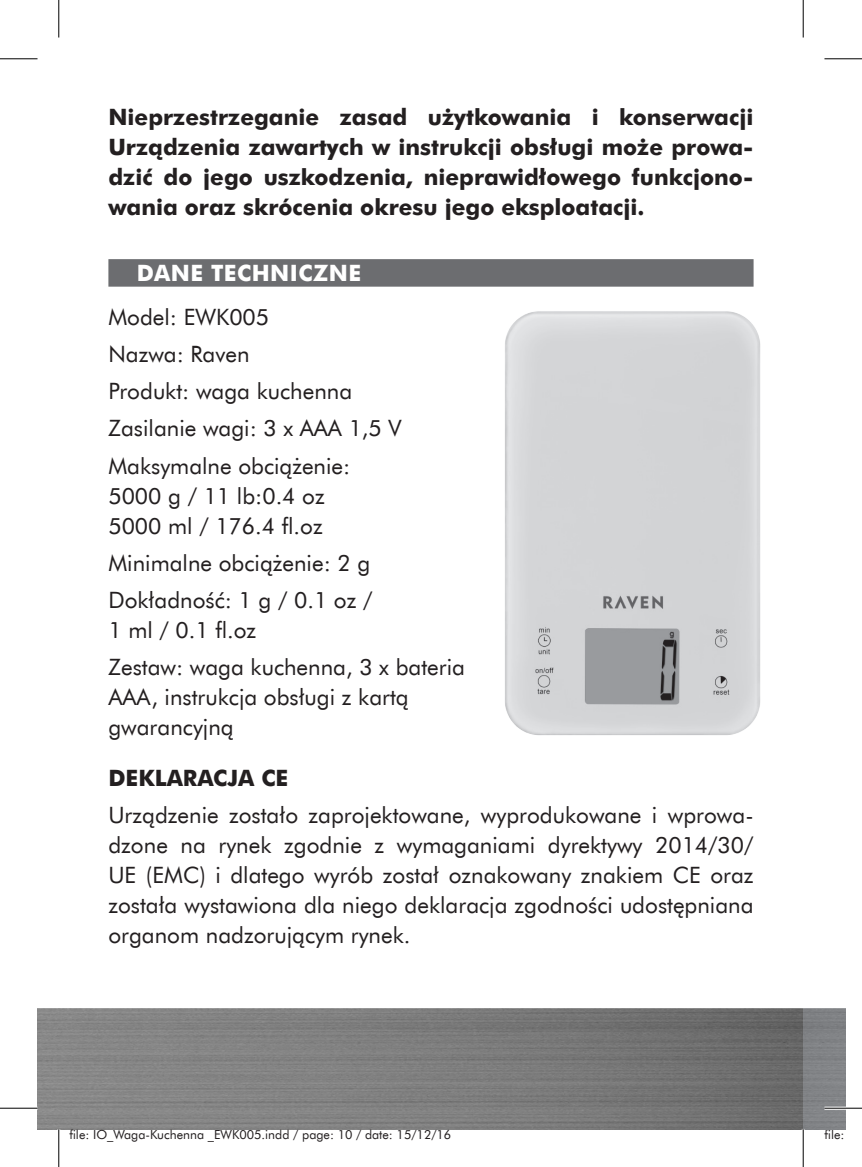
<style>
.page{position:relative;width:862px;height:1167px;background:#fff}
.page>*{position:absolute;margin:0;border:0;box-sizing:border-box;transform-origin:0 0}
.t1{font:22.5px/37px "Futura EU";color:#231f20}
.t2{font:700 22.5px/30px "Futura EU";color:#231f20;text-align:justify}
.t3{font:700 22.5px "Futura EU";letter-spacing:.02em;color:#fff}
.t4{font:12.5px "Futura EU";color:#231f20}
</style>
<div class="page">
<img style="left:38px;top:1008px;width:765px;height:121px">
<div style="left:108px;top:259px;width:645px;height:27px;background:#6c6d70"></div>
<img style="left:505px;top:311px;width:256px;height:424px">
<hr style="left:0;top:58px;width:38px;height:1px;background:#000">
<hr style="left:824px;top:58px;width:38px;height:1px;background:#000">
<hr style="left:0;top:1107px;width:38px;height:1px;background:#000">
<hr style="left:824px;top:1107px;width:38px;height:1px;background:#000">
<hr style="left:58px;top:0;width:1px;height:37px;background:#000">
<hr style="left:58px;top:1129px;width:1px;height:37px;background:#000">
<hr style="left:802px;top:0;width:1px;height:37px;background:#000">
<hr style="left:802px;top:1129px;width:1px;height:37px;background:#000">
<p class="t2" style="left:108px;top:103px;width:646px">Nieprzestrzeganie zasad użytkowania i konserwacji Urządzenia zawartych w instrukcji obsługi może prowa&shy;dzić do jego uszkodzenia, nieprawidłowego funkcjono&shy;wania oraz skrócenia okresu jego eksploatacji.</p>
<p class="t3" style="left:137px;top:259px;width:226px">DANE TECHNICZNE</p>
<p class="t1" style="left:108px;top:299px;width:295px">Model: EWK005<br>Nazwa: Raven<br>Produkt: waga kuchenna<br>Zasilanie wagi: 3 x AAA 1,5 V<br>Maksymalne obciążenie:</p>
<p class="t1" style="left:108px;top:481px;width:218px;line-height:30px">5000 g / 11 lb:0.4 oz<br>5000 ml / 176.4 fl.oz</p>
<p class="t1" style="left:108px;top:545px;width:265px">Minimalne obciążenie: 2 g<br>Dokładność: 1 g / 0.1 oz /</p>
<p class="t1" style="left:108px;top:612px;width:358px">1 ml / 0.1 fl.oz<br>Zestaw: waga kuchenna, 3 x bateria</p>
<p class="t1" style="left:108px;top:682px;width:302px;line-height:30px">AAA, instrukcja obsługi z kartą gwarancyjną</p>
<p class="t2" style="left:108px;top:764px;width:181px">DEKLARACJA CE</p>
<p class="t1" style="left:108px;top:801px;width:646px;line-height:30px;text-align:justify">Urządzenie zostało zaprojektowane, wyprodukowane i wprowa&shy;dzone na rynek zgodnie z wymaganiami dyrektywy 2014/30/ UE (EMC) i dlatego wyrób został oznakowany znakiem CE oraz została wystawiona dla niego deklaracja zgodności udostępniana organom nadzorującym rynek.</p>
<p class="t4" style="left:69px;top:1126px;width:383px">file: IO_Waga-Kuchenna _EWK005.indd / page: 10 / date: 15/12/16</p>
<p class="t4" style="left:824px;top:1126px;width:39px">file: IO</p>
</div>
